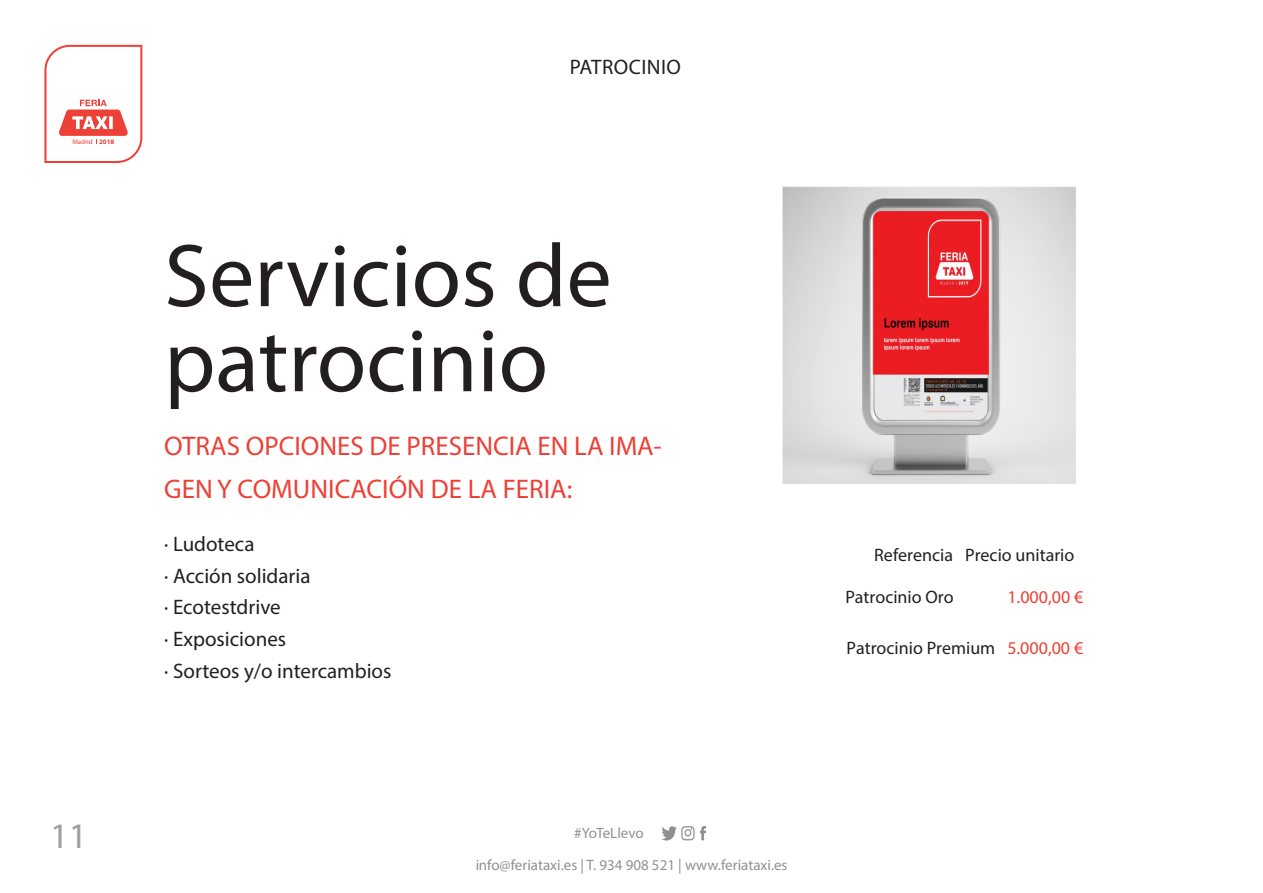
<style>
.page{position:relative;width:1263px;height:893px;background:#fff}
.page>*{position:absolute;margin:0;border:0;box-sizing:border-box;transform-origin:0 0}
.Section_Title{font:90px/85.1px "Myriad Pro";color:#231f20}
.t1{font:36px "Myriad Pro";color:#9d9fa2}
.Section_Subtitle{font:27px/42.6px "Myriad Pro";color:#ed4036}
.Body_Text_-_Left{font:21px "Myriad Pro";color:#231f20}
.Body_Text_Defaults{font:21px "Myriad Pro";letter-spacing:.02em;color:#231f20}
.Table_Body_Text{font:18px "Myriad Pro";color:#231f20}
.Table_Body_Text-2{font:18px "Myriad Pro";color:#ed4036}
.t2{font:15px "Myriad Pro";color:#231f20}
.t3{font:6.9px "Myriad Pro";color:#ed4036}
.s1{font-weight:700}
.s2{color:#ed4036}
</style>
<div class="page">
<svg style="left:44px;top:45px;width:98px;height:118px"></svg>
<svg style="left:700px;top:826px;width:6px;height:14px"></svg>
<svg style="left:662px;top:826px;width:32px;height:14px"></svg>
<img style="left:782px;top:187px;width:294px;height:297px">
<p class="t3" style="left:72px;top:138px;width:43px">Madrid <span class="s1">2018</span></p>
<p class="Body_Text_Defaults" style="left:570px;top:54px;width:113px">PATROCINIO</p>
<p class="Section_Title" style="left:164px;top:232px;width:449px">Servicios de patrocinio</p>
<p class="Section_Subtitle" style="left:164px;top:424px;width:499px">OTRAS OPCIONES DE PRESENCIA EN LA IMA-<br>GEN Y COMUNICACIÓN DE LA FERIA:</p>
<p class="Body_Text_-_Left" style="left:164px;top:531px;width:92px">· Ludoteca</p>
<p class="Body_Text_-_Left" style="left:164px;top:563px;width:148px">· Acción solidaria</p>
<p class="Body_Text_-_Left" style="left:164px;top:594px;width:118px">· Ecotestdrive</p>
<p class="Body_Text_-_Left" style="left:164px;top:626px;width:123px">· Exposiciones</p>
<p class="Body_Text_-_Left" style="left:164px;top:658px;width:229px">· Sorteos y/o intercambios</p>
<h2 class="t1" style="left:50px;top:814px;width:38px">11</h2>
<p class="t2" style="left:574px;top:823px;width:71px">#YoTeLlevo</p>
<p class="t2" style="left:475px;top:855px;width:314px">info@feriataxi.es | T. 934 908 521 | www.feriataxi.es</p>
<p class="Table_Body_Text" style="left:874px;top:543px;width:202px">Referencia Precio unitario</p>
<p class="Table_Body_Text" style="left:845px;top:586px;width:110px">Patrocinio Oro</p>
<p class="Table_Body_Text-2" style="left:1007px;top:586px;width:77px">1.000,00 €</p>
<p class="Table_Body_Text" style="left:846px;top:637px;width:238px">Patrocinio Premium <span class="s2">5.000,00 €</span></p>
</div>
